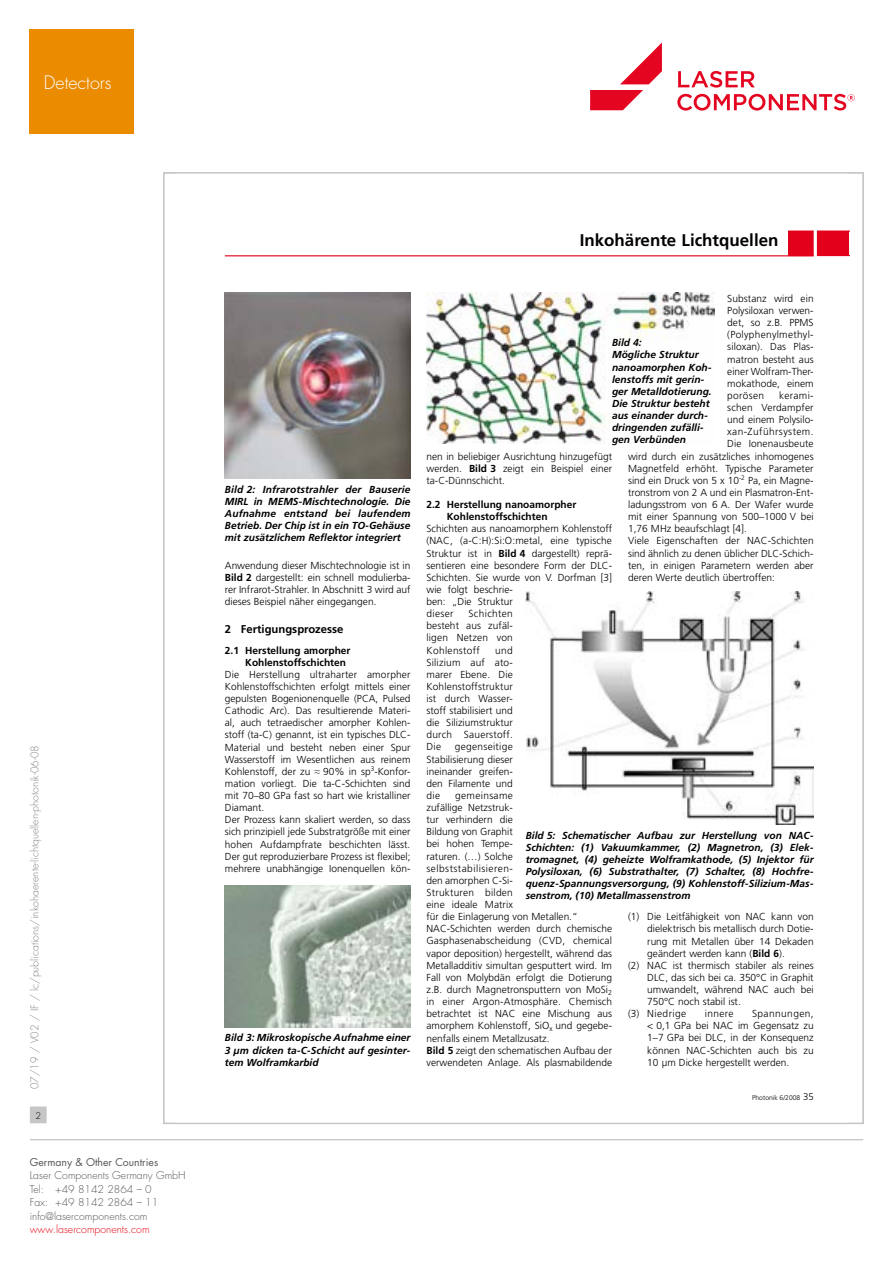
<style>
.page{position:relative;width:893px;height:1263px;background:#fff}
.page>*{position:absolute;margin:0;border:0;box-sizing:border-box;transform-origin:0 0}
.t1{font:300 18px "Futura Std";color:#fff}
.t2{font:700 16.95px "Frutiger LT";color:#000}
.t3{font:700 11.25px "Frutiger LT";color:#000}
.t4{font:300 10.5px/13.5px "Futura Std";color:#575756}
.t5{font:300 10.5px "Futura Std";color:#878787}
.t6{font:300 10.5px "Futura Std";color:#e30613}
.t7{font:10.5px "Futura Std";color:#575756}
.t8{font:300 10.2px/12.1px "Frutiger LT";color:#000;text-align:justify}
.t9{font:italic 700 10.2px/12.1px "Frutiger LT";color:#000;text-align:justify}
.t10{font:700 10.2px/12.1px "Frutiger LT";color:#000}
.t11{font:300 10.2px "Frutiger LT";letter-spacing:.04em;color:#000}
.t12{font:300 9px "Futura Std";color:#000}
.t13{font:300 6.75px "Frutiger LT";color:#000}
.s1{font-weight:700}
.s2{font-size:9.6px}
</style>
<div class="page">
<hr style="left:30px;top:1139px;width:833px;height:1px;background:#c6c6c6">
<div style="left:31px;top:1107px;width:15px;height:16px;background:#c6c6c6"></div>
<div style="left:30px;top:1106px;width:17px;height:17px;border:1px solid #c6c6c6"></div>
<svg style="left:677px;top:71px;width:178px;height:40px"></svg>
<svg style="left:590px;top:43px;width:72px;height:67px"></svg>
<hr style="left:225px;top:255px;width:589px;height:1px;background:#e2001a">
<div style="left:789px;top:231px;width:24px;height:25px;background:#e2001a"></div>
<div style="left:788px;top:230px;width:26px;height:26px;border:1px solid #e2001a"></div>
<svg style="left:817px;top:230px;width:32px;height:26px"></svg>
<img style="left:225px;top:293px;width:185px;height:185px">
<img style="left:225px;top:885px;width:185px;height:142px">
<img style="left:426px;top:293px;width:288px;height:150px">
<img style="left:526px;top:591px;width:288px;height:234px">
<div style="left:30px;top:30px;width:104px;height:104px;background:#ea8b00"></div>
<h1 class="t1" style="left:44px;top:72px;width:69px">Detectors</h1>
<p class="t5" style="left:28px;top:1089px;width:346px;rotate:-90deg">07/19 / V02 / IF / lc/publications/inkohaerente-lichtquellen-photonik-06-08</p>
<p class="t12" style="left:35px;top:1110px;width:7px">2</p>
<p class="t7" style="left:30px;top:1155px;width:130px">Germany &amp; Other Countries</p>
<p class="t4" style="left:30px;top:1169px;width:157px">Laser Components Germany GmbH<br>Tel: +49 8142 2864 – 0<br>Fax: +49 8142 2864 – 11 info@lasercomponents.com</p>
<p class="t6" style="left:30px;top:1223px;width:121px">www.lasercomponents.com</p>
<h2 class="t2" style="left:580px;top:233px;width:200px">Inkohärente Lichtquellen</h2>
<p class="t9" style="left:225px;top:484px;width:187px">Bild 2: Infrarotstrahler der Bauserie MIRL in MEMS-Mischtechnologie. Die Aufnahme entstand bei laufendem Betrieb. Der Chip ist in ein TO-Gehäuse mit zusätzlichem Reflektor integriert</p>
<p class="t8" style="left:225px;top:559px;width:187px">Anwendung dieser Mischtechnologie ist in <span class="s1">Bild 2</span> dargestellt: ein schnell modulierba&shy;rer Infrarot-Strahler. In Abschnitt 3 wird auf dieses Beispiel näher eingegangen.</p>
<p class="t3" style="left:225px;top:625px;width:120px">2 Fertigungsprozesse</p>
<p class="t10" style="left:245px;top:645px;width:107px;text-indent:-20px">2.1 Herstellung amorpher<br>Kohlenstoffschichten</p>
<p class="t8" style="left:225px;top:668px;width:187px;text-align:left">Die Herstellung ultraharter amorpher Kohlenstoffschichten erfolgt mittels einer gepulsten Bogenionenquelle (PCA, Pulsed Cathodic Arc). Das resultierende Materi&shy;al, auch tetraedischer amorpher Kohlen&shy;stoff (ta-C) genannt, ist ein typisches DLC-Material und besteht neben einer Spur Wasserstoff im Wesentlichen aus reinem Kohlenstoff, der zu ≈ 90% in sp<sup>3</sup>-Konfor&shy;mation vorliegt. Die ta-C-Schichten sind mit 70–80 GPa fast so hart wie kristalliner Diamant.<br>Der Prozess kann skaliert werden, so dass sich prinzipiell jede Substratgröße mit einer hohen Aufdampfrate beschichten lässt.<br>Der gut reproduzierbare Prozess ist flexibel; mehrere unabhängige Ionenquellen kön-</p>
<p class="t9" style="left:225px;top:1033px;width:187px">Bild 3: Mikroskopische Aufnahme einer 3 μm dicken ta-C-Schicht auf gesinter&shy;tem Wolframkarbid</p>
<p class="t8" style="left:727px;top:293px;width:88px">Substanz wird ein Polysiloxan verwen&shy;det, so z.B. PPMS (Polyphenylmethyl&shy;siloxan). Das Plas&shy;matron besteht aus einer Wolfram-Ther&shy;mokathode, einem porösen</p>
<p class="t9" style="left:612px;top:337px;width:101px;text-align:left">Bild 4:<br>Mögliche Struktur nanoamorphen Koh&shy;lenstoffs mit gerin&shy;ger Metalldotierung.<br>Die Struktur besteht aus einander durch&shy;dringenden zufälli&shy;gen Verbünden</p>
<p class="t8" style="left:779px;top:390px;width:36px">kerami-</p>
<p class="t8" style="left:727px;top:402px;width:88px">schen Verdampfer</p>
<p class="t8" style="left:727px;top:414px;width:88px">und einem Polysilo-</p>
<p class="t11" style="left:727px;top:427px;width:88px">xan-Zuführsystem.</p>
<p class="t8" style="left:727px;top:438px;width:88px">Die Ionenausbeute</p>
<p class="t8" style="left:628px;top:450px;width:187px">wird durch ein zusätzliches inhomogenes</p>
<p class="t8" style="left:628px;top:462px;width:187px">Magnetfeld erhöht. Typische Parameter</p>
<p class="t8" style="left:628px;top:474px;width:187px">sind ein Druck von 5 x 10<sup>-2</sup> Pa, ein Magne-</p>
<p class="t8" style="left:628px;top:487px;width:187px">tronstrom von 2 A und ein Plasmatron-Ent-</p>
<p class="t8" style="left:628px;top:499px;width:187px">ladungsstrom von 6 A. Der Wafer wurde</p>
<p class="t8" style="left:628px;top:511px;width:187px">mit einer Spannung von 500–1000 V bei</p>
<p class="t8" style="left:628px;top:523px;width:120px">1,76 MHz beaufschlagt [4].</p>
<p class="t8" style="left:628px;top:535px;width:187px">Viele Eigenschaften der NAC-Schichten</p>
<p class="t8" style="left:628px;top:547px;width:187px">sind ähnlich zu denen üblicher DLC-Schich-</p>
<p class="t8" style="left:628px;top:559px;width:187px">ten, in einigen Parametern werden aber</p>
<p class="t8" style="left:628px;top:571px;width:148px">deren Werte deutlich übertroffen:</p>
<p class="t8" style="left:426px;top:450px;width:187px">nen in beliebiger Ausrichtung hinzugefügt werden. <span class="s1">Bild 3</span> zeigt ein Beispiel einer ta-C-Dünnschicht.</p>
<p class="t10" style="left:447px;top:499px;width:131px;text-indent:-20px">2.2 Herstellung nanoamorpher<br>Kohlenstoffschichten</p>
<p class="t8" style="left:426px;top:523px;width:187px;text-align:left">Schichten aus nanoamorphem Kohlenstoff (NAC, (a-C:H):Si:O:metal, eine typische<br>Struktur ist in <span class="s1">Bild 4</span> dargestellt) reprä&shy;sentieren eine besondere Form der DLC-<br>Schichten. Sie wurde von V. Dorfman [3] wie folgt beschrie-<br>ben: „Die Struktur<br>dieser</p>
<p class="t8" style="left:426px;top:608px;width:88px;text-indent:42px">Schichten besteht aus zufäl&shy;ligen Netzen von Kohlenstoff</p>
<p class="t8" style="left:426px;top:644px;width:88px;text-indent:69px">und Silizium auf ato&shy;marer Ebene. Die Kohlenstoffstruktur ist durch Wasser&shy;stoff stabilisiert und die Siliziumstruktur durch Sauerstoff.<br>Die</p>
<p class="t8" style="left:426px;top:741px;width:88px;text-indent:28px">gegenseitige Stabilisierung dieser ineinander greifen&shy;den Filamente und die</p>
<p class="t8" style="left:426px;top:790px;width:187px;text-align:left;text-indent:29px">gemeinsame<br>zufällige Netzstruk-<br>tur verhindern die<br>Bildung von Graphit<br>bei hohen Tempe-<br>raturen. (…) Solche<br>selbststabilisieren-<br>den amorphen C-Si-<br>Strukturen bilden<br>eine ideale Matrix<br>für die Einlagerung von Metallen.“<br>NAC-Schichten werden durch chemische<br>Gasphasenabscheidung (CVD, chemical vapor deposition) hergestellt, während das<br>Metalladditiv simultan gesputtert wird. Im<br>Fall von Molybdän erfolgt die Dotierung z.B. durch Magnetronsputtern von MoSi<sub>2 </sub>in einer Argon-Atmosphäre. Chemisch betrachtet ist NAC eine Mischung aus amorphem Kohlenstoff, SiO<sub>x</sub> und gegebe&shy;nenfalls einem Metallzusatz.<br><span class="s1">Bild 5</span> zeigt den schematischen Aufbau der verwendeten Anlage. Als plasmabildende</p>
<p class="t9" style="left:526px;top:830px;width:289px">Bild 5: Schematischer Aufbau zur Herstellung von NAC-Schichten: (1) Vakuumkammer, (2) Magnetron, (3) Elek&shy;tromagnet, (4) geheizte Wolframkathode, (5) Injektor für Polysiloxan, (6) Substrathalter, (7) Schalter, (8) Hochfre&shy;quenz-Spannungsversorgung, (9) Kohlenstoff-Silizium-Mas&shy;senstrom, (10) Metallmassenstrom</p>
<p class="t8" style="left:628px;top:911px;width:187px">(1) Die Leitfähigkeit von NAC kann von</p>
<p class="t8" style="left:647px;top:923px;width:168px">dielektrisch bis metallisch durch Dotie-</p>
<p class="t8" style="left:647px;top:935px;width:168px">rung mit Metallen über 14 Dekaden</p>
<p class="t8" style="left:647px;top:947px;width:139px">geändert werden kann (<span class="s1">Bild 6</span>).</p>
<p class="t8" style="left:628px;top:959px;width:187px">(2) NAC ist thermisch stabiler als reines</p>
<p class="t8" style="left:647px;top:971px;width:168px">DLC, das sich bei ca. 350°C in Graphit</p>
<p class="t8" style="left:647px;top:984px;width:168px">umwandelt, während NAC auch bei</p>
<p class="t8" style="left:647px;top:996px;width:95px">750°C noch stabil ist.</p>
<p class="t11" style="left:628px;top:1009px;width:60px">(3) Niedrige</p>
<p class="t8" style="left:705px;top:1008px;width:30px">innere</p>
<p class="t8" style="left:647px;top:1008px;width:168px;text-indent:105px">Spannungen, &lt; 0,1 GPa bei NAC im Gegensatz zu 1–7 GPa bei DLC, in der Konsequenz können NAC-Schichten auch bis zu 10 μm Dicke hergestellt werden.</p>
<p class="t13" style="left:752px;top:1094px;width:63px">Photonik 6/2008 <span class="s2">35</span></p>
</div>
